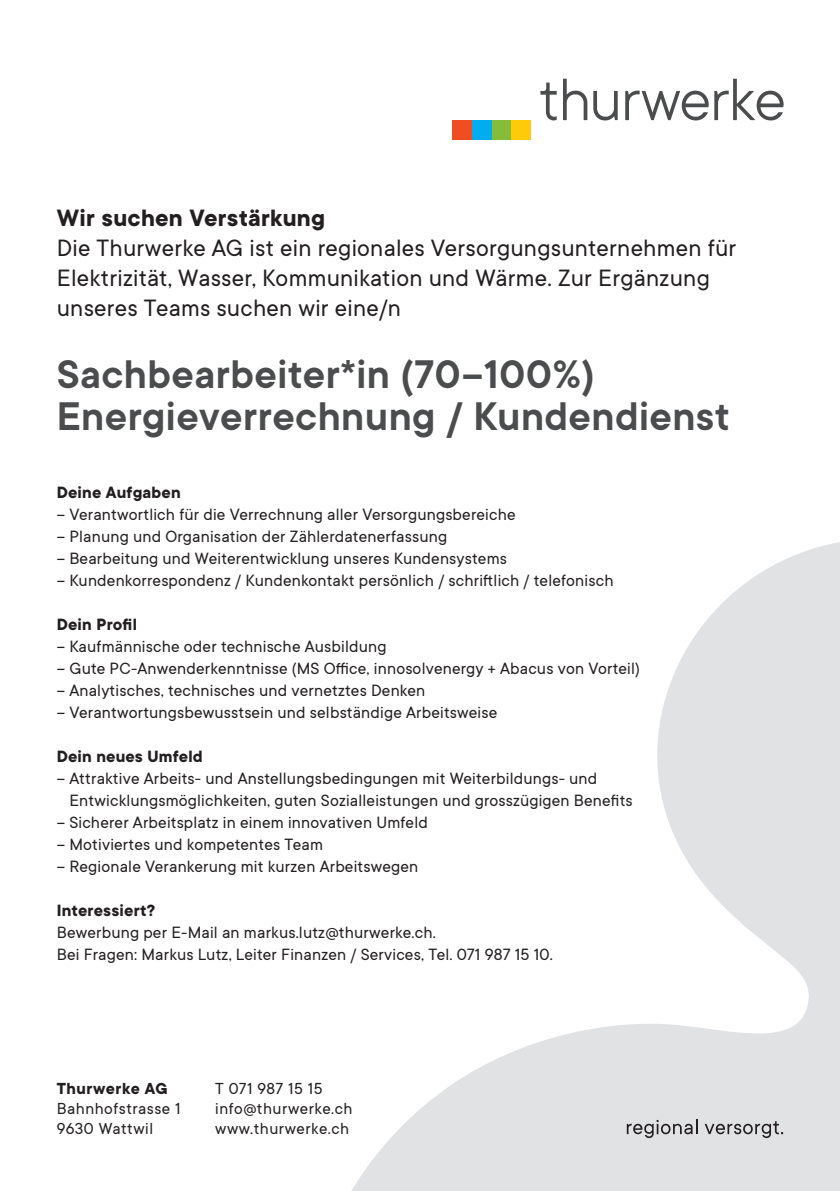
<style>
.page{position:relative;width:840px;height:1191px;background:#fff}
.page>*{position:absolute;margin:0;border:0;box-sizing:border-box;transform-origin:0 0}
.t1{font:600 44px/42px "TT Commons";letter-spacing:.01em;color:#4b4c4d}
.t2{font:26px/30px "TT Commons";letter-spacing:.01em;color:#231f20}
.t3{font:700 26px "TT Commons";letter-spacing:.01em;color:#231f20}
.t4{font:18px/22px "TT Commons";letter-spacing:.01em;color:#231f20}
.t5{font:700 18px "TT Commons";letter-spacing:.01em;color:#231f20}
.t6{font:17.6px/20px "TT Commons";letter-spacing:.03em;color:#231f20}
.t7{font:700 17.6px "TT Commons";letter-spacing:.03em;color:#231f20}
</style>
<div class="page">
<svg style="left:351px;top:542px;width:488px;height:649px"></svg>
<div style="left:491px;top:120px;width:20px;height:20px;background:#85bd3b"></div>
<div style="left:511px;top:120px;width:20px;height:20px;background:#feca0a"></div>
<div style="left:452px;top:120px;width:19px;height:20px;background:#f04d22"></div>
<div style="left:471px;top:120px;width:20px;height:20px;background:#00aeef"></div>
<svg style="left:540px;top:83px;width:16px;height:37px"></svg>
<svg style="left:563px;top:79px;width:24px;height:41px"></svg>
<svg style="left:593px;top:91px;width:24px;height:29px"></svg>
<svg style="left:625px;top:90px;width:83px;height:30px"></svg>
<svg style="left:714px;top:79px;width:69px;height:41px"></svg>
<svg style="left:626px;top:1119px;width:71px;height:19px"></svg>
<svg style="left:704px;top:1121px;width:78px;height:17px"></svg>
<h2 class="t3" style="left:57px;top:203px;width:270px">Wir suchen Verstärkung</h2>
<h2 class="t2" style="left:57px;top:233px;width:680px">Die Thurwerke AG ist ein regionales Versorgungsunternehmen für<br>Elektrizität, Wasser, Kommunikation und Wärme. Zur Ergänzung unseres Teams suchen wir eine/n</h2>
<h1 class="t1" style="left:57px;top:354px;width:674px">Sachbearbeiter*in (70–100%)<br>Energieverrechnung / Kundendienst</h1>
<p class="t5" style="left:57px;top:482px;width:125px">Deine Aufgaben</p>
<p class="t4" style="left:57px;top:503px;width:460px">– Verantwortlich für die Verrechnung aller Versorgungsbereiche</p>
<p class="t4" style="left:57px;top:525px;width:391px">– Planung und Organisation der Zählerdatenerfassung</p>
<p class="t4" style="left:57px;top:547px;width:451px">– Bearbeitung und Weiterentwicklung unseres Kundensystems</p>
<p class="t4" style="left:57px;top:569px;width:558px">– Kundenkorrespondenz / Kundenkontakt persönlich / schriftlich / telefonisch</p>
<p class="t5" style="left:57px;top:614px;width:82px">Dein Profil</p>
<p class="t4" style="left:57px;top:635px;width:331px">– Kaufmännische oder technische Ausbildung</p>
<p class="t4" style="left:57px;top:657px;width:584px">– Gute PC-Anwenderkenntnisse (MS Office, innosolvenergy + Abacus von Vorteil)</p>
<p class="t4" style="left:57px;top:679px;width:370px">– Analytisches, technisches und vernetztes Denken</p>
<p class="t4" style="left:57px;top:701px;width:442px">– Verantwortungsbewusstsein und selbständige Arbeitsweise</p>
<p class="t5" style="left:57px;top:746px;width:147px">Dein neues Umfeld</p>
<p class="t4" style="left:69px;top:767px;width:564px;text-indent:-13px">– Attraktive Arbeits- und Anstellungsbedingungen mit Weiterbildungs- und<br>Entwicklungsmöglichkeiten, guten Sozialleistungen und grosszügigen Benefits</p>
<p class="t4" style="left:57px;top:811px;width:372px">– Sicherer Arbeitsplatz in einem innovativen Umfeld</p>
<p class="t4" style="left:57px;top:833px;width:268px">– Motiviertes und kompetentes Team</p>
<p class="t4" style="left:57px;top:855px;width:363px">– Regionale Verankerung mit kurzen Arbeitswegen</p>
<p class="t5" style="left:57px;top:900px;width:100px">Interessiert?</p>
<p class="t4" style="left:57px;top:921px;width:497px">Bewerbung per E-Mail an markus.lutz@thurwerke.ch.<br>Bei Fragen: Markus Lutz, Leiter Finanzen / Services, Tel. 071 987 15 10.</p>
<p class="t7" style="left:57px;top:1079px;width:112px">Thurwerke AG</p>
<p class="t6" style="left:57px;top:1099px;width:125px">Bahnhofstrasse 1<br>9630 Wattwil</p>
<p class="t6" style="left:215px;top:1079px;width:139px">T 071 987 15 15 info@thurwerke.ch www.thurwerke.ch</p>
</div>
